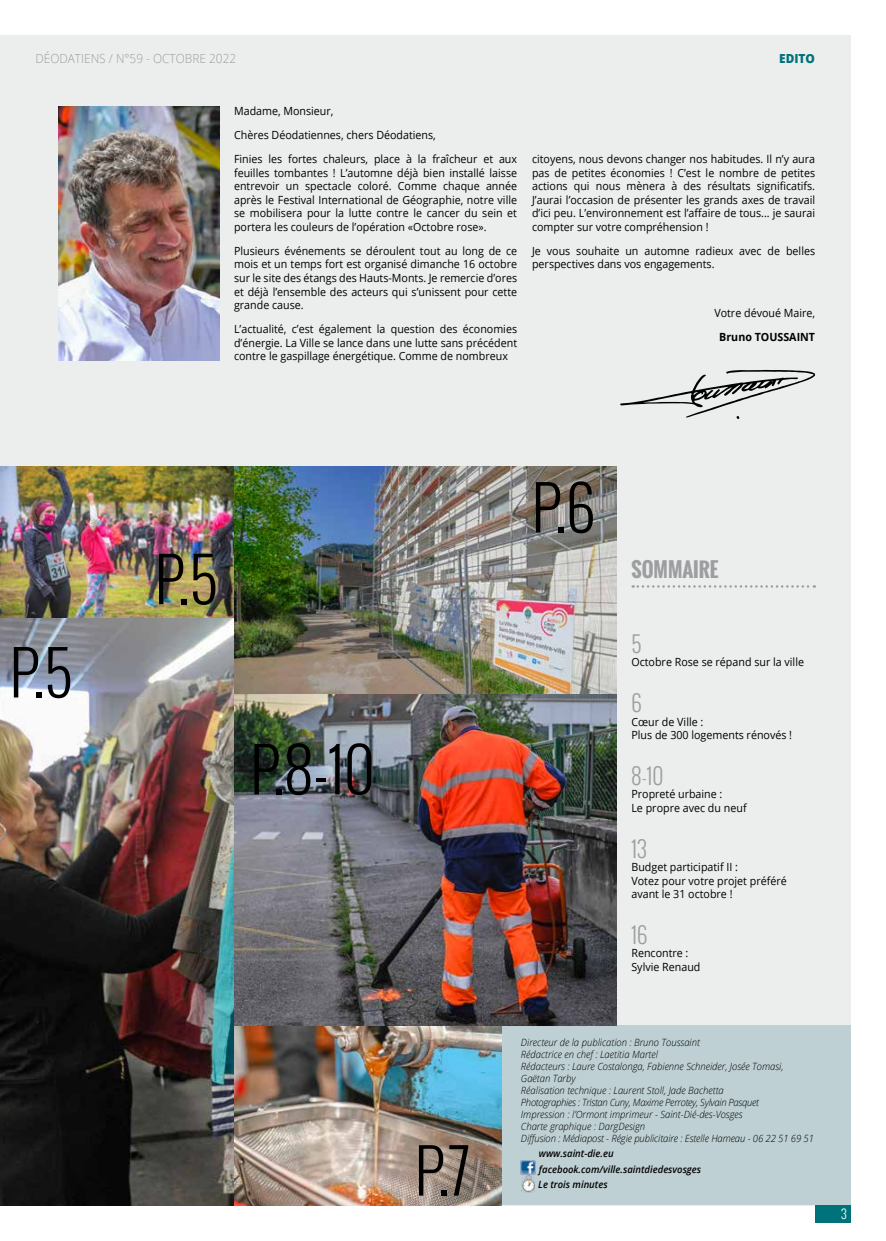
<style>
.page{position:relative;width:886px;height:1241px;background:#fff}
.page>*{position:absolute;margin:0;border:0;box-sizing:border-box;transform-origin:0 0}
.t1{font:300 60px "Oswald";color:#000}
.t2{font:300 22.5px "Oswald";color:#9c9e9f;scale:.95 1}
.t3{font:700 20px "Oswald";color:#9c9e9f}
.t4{font:300 12.5px "Open Sans";color:#9c9e9f;scale:.95 1}
.t5{font:800 12.5px "Open Sans";color:#00727a;scale:.95 1}
.t6{font:300 12.5px "Oswald";color:#fff}
.t7{font:11.25px/13.5px "Open Sans";color:#000;scale:.95 1}
.t8{font:700 11.25px "Open Sans";color:#000;scale:.95 1}
.t9{font:italic 300 10px/12px "Open Sans";color:#000;scale:.95 1}
.t10{font:italic 600 10px/15.5px "Open Sans";color:#000;scale:.95 1}
</style>
<div class="page">
<div style="left:0;top:35px;width:850px;height:1170px;background:#eceded"></div>
<div style="left:501px;top:1025px;width:349px;height:179px;background:#bed0d3"></div>
<img style="left:0;top:467px;width:234px;height:738px">
<img style="left:234px;top:467px;width:382px;height:558px">
<img style="left:234px;top:1025px;width:267px;height:180px">
<svg style="left:633px;top:585px;width:182px;height:2px"></svg>
<img style="left:58px;top:106px;width:161px;height:254px">
<svg style="left:620px;top:370px;width:195px;height:49px"></svg>
<img style="left:521px;top:1160px;width:14px;height:31px">
<div style="left:815px;top:1205px;width:35px;height:17px;background:#00727a"></div>
<p class="t4" style="left:35px;top:50px;width:213px">DÉODATIENS / N°59 - OCTOBRE 2022</p>
<p class="t5" style="left:779px;top:49px;width:39px">EDITO</p>
<p class="t7" style="left:234px;top:98px;width:299px;line-height:24.1px">Madame, Monsieur,<br>Chères Déodatiennes, chers Déodatiens,<br>Finies les fortes chaleurs, place à la fraîcheur et aux</p>
<p class="t7" style="left:234px;top:166px;width:299px;text-align:justify">feuilles tombantes ! L’automne déjà bien installé laisse entrevoir un spectacle coloré. Comme chaque année après le Festival International de Géographie, notre ville se mobilisera pour la lutte contre le cancer du sein et portera les couleurs de l’opération «Octobre rose».</p>
<p class="t7" style="left:234px;top:244px;width:299px;text-align:justify">Plusieurs événements se déroulent tout au long de ce mois et un temps fort est organisé dimanche 16 octobre sur le site des étangs des Hauts-Monts. Je remercie d’ores et déjà l’ensemble des acteurs qui s’unissent pour cette grande cause.</p>
<p class="t7" style="left:234px;top:322px;width:299px;text-align:justify">L’actualité, c’est également la question des économies d’énergie. La Ville se lance dans une lutte sans précédent contre le gaspillage énergétique. Comme de nombreux</p>
<p class="t7" style="left:532px;top:152px;width:299px;text-align:justify">citoyens, nous devons changer nos habitudes. Il n’y aura pas de petites économies ! C’est le nombre de petites actions qui nous mènera à des résultats significatifs.<br>J’aurai l’occasion de présenter les grands axes de travail d’ici peu. L’environnement est l’affaire de tous... je saurai compter sur votre compréhension !</p>
<p class="t7" style="left:532px;top:244px;width:299px">Je vous souhaite un automne radieux avec de belles perspectives dans vos engagements.</p>
<p class="t7" style="left:714px;top:305px;width:107px">Votre dévoué Maire,</p>
<p class="t8" style="left:719px;top:329px;width:102px">Bruno TOUSSAINT</p>
<h1 class="t1" style="left:10px;top:628px;width:64px">P.5</h1>
<h1 class="t1" style="left:155px;top:535px;width:64px">P.5</h1>
<h1 class="t1" style="left:250px;top:725px;width:126px">P.8-10</h1>
<h1 class="t1" style="left:415px;top:1126px;width:56px">P.7</h1>
<h1 class="t1" style="left:532px;top:463px;width:65px">P.6</h1>
<h3 class="t3" style="left:631px;top:554px;width:89px">SOMMAIRE</h3>
<h2 class="t2" style="left:631px;top:627px;width:12px">5</h2>
<p class="t7" style="left:631px;top:655px;width:183px">Octobre Rose se répand sur la ville</p>
<h2 class="t2" style="left:631px;top:686px;width:12px">6</h2>
<p class="t7" style="left:631px;top:714px;width:171px">Cœur de Ville :<br>Plus de 300 logements rénovés !</p>
<h2 class="t2" style="left:631px;top:759px;width:35px">8-10</h2>
<p class="t7" style="left:631px;top:787px;width:123px">Propreté urbaine :<br>Le propre avec du neuf</p>
<h2 class="t2" style="left:631px;top:831px;width:18px">13</h2>
<p class="t7" style="left:631px;top:859px;width:165px">Budget participatif II :<br>Votez pour votre projet préféré avant le 31 octobre !</p>
<h2 class="t2" style="left:631px;top:918px;width:18px">16</h2>
<p class="t7" style="left:631px;top:946px;width:74px">Rencontre :<br>Sylvie Renaud</p>
<p class="t9" style="left:521px;top:1035px;width:310px">Directeur de la publication : Bruno Toussaint<br>Rédactrice en chef : Laetitia Martel<br>Rédacteurs : Laure Costalonga, Fabienne Schneider, Josée Tomasi, Gaëtan Tarby<br>Réalisation technique : Laurent Stoll, Jade Bachetta<br>Photographies : Tristan Cuny, Maxime Perrotey, Sylvain Pasquet<br>Impression : l’Ormont imprimeur - Saint-Dié-des-Vosges<br>Charte graphique : DargDesign<br>Diffusion : Médiapost - Régie publicitaire : Estelle Hameau - 06 22 51 69 51</p>
<p class="t10" style="left:538px;top:1145px;width:173px">www.saint-die.eu facebook.com/ville.saintdiedesvosges<br>Le trois minutes</p>
<p class="t6" style="left:841px;top:1204px;width:7px">3</p>
</div>
